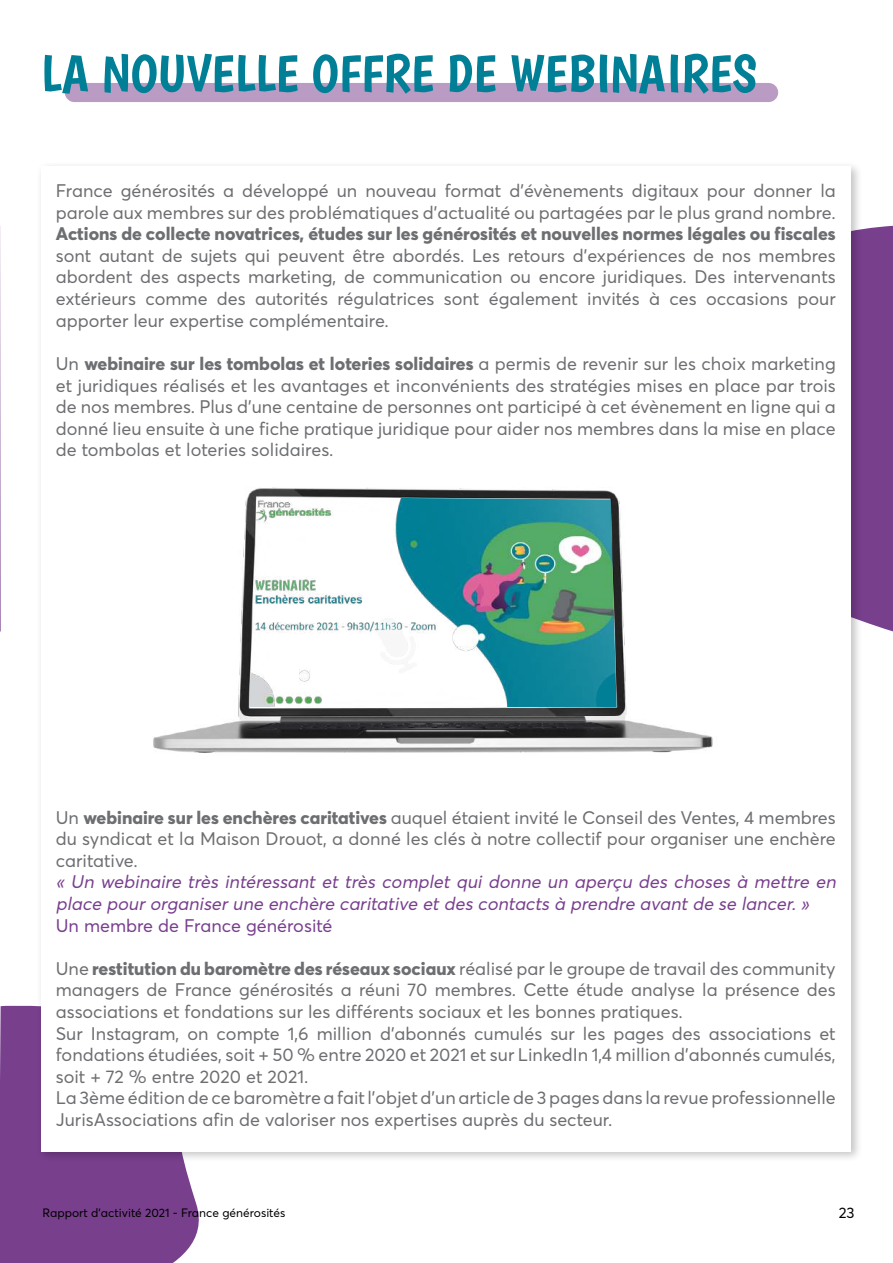
<style>
.page{position:relative;width:893px;height:1263px;background:#fff}
.page>*{position:absolute;margin:0;border:0;box-sizing:border-box;transform-origin:0 0}
.t1{font:52.5px "Boogaloo";color:#007f97}
.t2{font:18px/21.6px "Averta";color:#6d6e71;text-align:justify}
.t3{font:italic 18px/21.6px "Averta";color:#783f8d}
.t4{font:800 18px "Averta";color:#6d6e71}
.t5{font:18px "Averta";color:#783f8d}
.t6{font:15px "Averta";color:#000}
.t7{font:12px "Averta";color:#000}
.s1{font-weight:800}
</style>
<div class="page">
<div style="left:0;top:1005px;width:199px;height:258px;background:#783f8d"></div>
<svg style="left:0;top:226px;width:1px;height:406px"></svg>
<div style="left:862px;top:226px;width:31px;height:406px;background:#783f8d"></div>
<div style="left:65px;top:83px;width:713px;height:19px;background:#b99bc3;border-radius:10px"></div>
<div style="left:36px;top:161px;width:826px;height:1002px;background:#000;opacity:.23"></div>
<div style="left:42px;top:166px;width:809px;height:985px;background:#fff"></div>
<img style="left:153px;top:487px;width:560px;height:266px">
<img style="left:249px;top:497px;width:368px;height:210px">
<h1 class="t1" style="left:41px;top:42px;width:718px">LA NOUVELLE OFFRE DE WEBINAIRES</h1>
<p class="t2" style="left:56px;top:180px;width:781px">France générosités a développé un nouveau format d’évènements digitaux pour donner la parole aux membres sur des problématiques d’actualité ou partagées par le plus grand nombre.</p>
<p class="t4" style="left:56px;top:222px;width:781px">Actions de collecte novatrices, études sur les générosités et nouvelles normes légales ou fiscales</p>
<p class="t2" style="left:56px;top:245px;width:781px">sont autant de sujets qui peuvent être abordés. Les retours d’expériences de nos membres abordent des aspects marketing, de communication ou encore juridiques. Des intervenants extérieurs comme des autorités régulatrices sont également invités à ces occasions pour apporter leur expertise complémentaire.</p>
<p class="t2" style="left:56px;top:353px;width:781px">Un <span class="s1">webinaire sur les tombolas et loteries solidaires</span> a permis de revenir sur les choix marketing et juridiques réalisés et les avantages et inconvénients des stratégies mises en place par trois de nos membres. Plus d’une centaine de personnes ont participé à cet évènement en ligne qui a donné lieu ensuite à une fiche pratique juridique pour aider nos membres dans la mise en place de tombolas et loteries solidaires.</p>
<p class="t2" style="left:56px;top:806px;width:781px">Un <span class="s1">webinaire sur les enchères caritatives</span> auquel étaient invité le Conseil des Ventes, 4 membres du syndicat et la Maison Drouot, a donné les clés à notre collectif pour organiser une enchère caritative.</p>
<p class="t3" style="left:56px;top:871px;width:785px">« Un webinaire très intéressant et très complet qui donne un aperçu des choses à mettre en place pourorganiserune enchère caritative etdes contacts à prendre avantde se lancer.»</p>
<p class="t5" style="left:56px;top:914px;width:278px">Un membre de France générosité</p>
<p class="t2" style="left:56px;top:957px;width:781px;text-align:left">Une <span class="s1">restitution du baromètre des réseaux sociaux</span> réalisé par le groupe de travail des community managers de France générosités a réuni 70 membres. Cette étude analyse la présence des associations et fondations sur les différents sociaux et les bonnes pratiques.<br>Sur Instagram, on compte 1,6 million d’abonnés cumulés sur les pages des associations et fondations étudiées, soit + 50 % entre 2020 et 2021 et sur LinkedIn 1,4 million d’abonnés cumulés, soit + 72 % entre 2020 et 2021.<br>La 3ème édition de ce baromètre a fait l’objet d’un article de 3 pages dans la revue professionnelle JurisAssociations afin de valoriser nos expertises auprès du secteur.</p>
<p class="t7" style="left:43px;top:1205px;width:244px">Rapport d’activité 2021 - France générosités</p>
<p class="t6" style="left:839px;top:1203px;width:17px">23</p>
</div>
